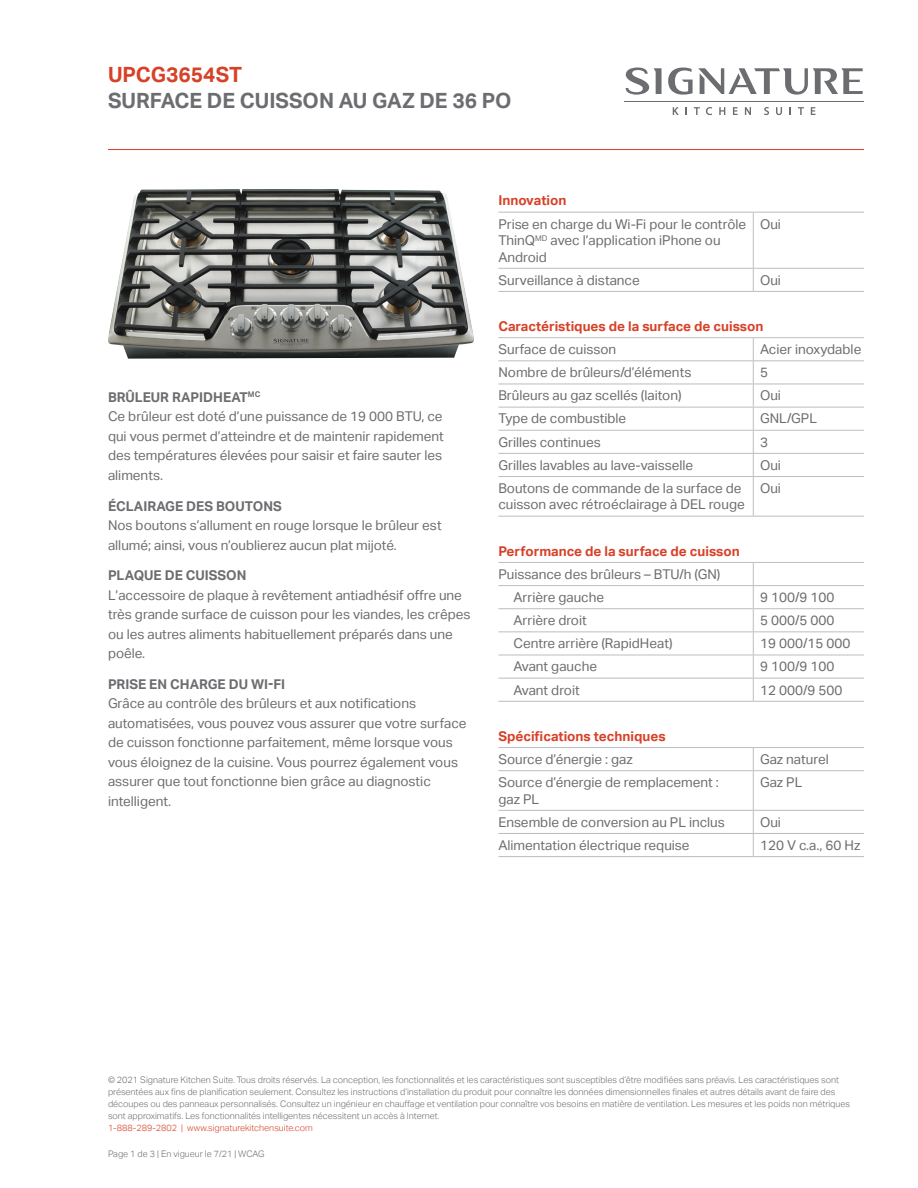
<style>
.page{position:relative;width:918px;height:1188px;background:#fff}
.page>*{position:absolute;margin:0;border:0;box-sizing:border-box;transform-origin:0 0}
.t1{font:700 21px "Aktiv Grotesk";color:#6c6d70}
.t2{font:700 21px "Aktiv Grotesk";color:#d74127}
.t3{font:13.5px/19.5px "Aktiv Grotesk";color:#6c6d70}
.t4{font:700 13.5px "Aktiv Grotesk";color:#d74127}
.t5{font:700 13.5px "Aktiv Grotesk";color:#6c6d70}
.t6{font:300 9px/12px "Aktiv Grotesk";color:#6c6d70}
.t7{font:300 9px "Aktiv Grotesk";color:#d74127}
.s1{font-weight:700}
</style>
<div class="page">
<svg style="left:694px;top:107px;width:6px;height:8px"></svg>
<svg style="left:798px;top:107px;width:6px;height:8px"></svg>
<svg style="left:706px;top:107px;width:6px;height:8px"></svg>
<svg style="left:719px;top:107px;width:6px;height:8px"></svg>
<svg style="left:733px;top:107px;width:5px;height:8px"></svg>
<svg style="left:745px;top:107px;width:6px;height:8px"></svg>
<svg style="left:764px;top:107px;width:5px;height:8px"></svg>
<svg style="left:776px;top:107px;width:6px;height:8px"></svg>
<svg style="left:811px;top:107px;width:4px;height:8px"></svg>
<svg style="left:673px;top:107px;width:6px;height:8px"></svg>
<hr style="left:624px;top:101px;width:240px;height:1px;background:#6c6d70">
<svg style="left:626px;top:68px;width:36px;height:27px"></svg>
<svg style="left:668px;top:68px;width:195px;height:27px"></svg>
<hr style="left:108px;top:149px;width:756px;height:1px;background:#d74127">
<img style="left:108px;top:189px;width:366px;height:170px">
<hr style="left:498px;top:407px;width:255px;height:1px;background:#bcbdc0">
<hr style="left:753px;top:407px;width:111px;height:1px;background:#bcbdc0">
<hr style="left:498px;top:430px;width:255px;height:1px;background:#bcbdc0">
<hr style="left:753px;top:430px;width:111px;height:1px;background:#bcbdc0">
<hr style="left:753px;top:453px;width:111px;height:1px;background:#bcbdc0">
<hr style="left:498px;top:476px;width:255px;height:1px;background:#bcbdc0">
<hr style="left:753px;top:476px;width:111px;height:1px;background:#bcbdc0">
<hr style="left:753px;top:585px;width:111px;height:1px;background:#bcbdc0">
<hr style="left:498px;top:608px;width:255px;height:1px;background:#bcbdc0">
<hr style="left:753px;top:608px;width:111px;height:1px;background:#bcbdc0">
<hr style="left:498px;top:631px;width:255px;height:1px;background:#bcbdc0">
<hr style="left:753px;top:631px;width:111px;height:1px;background:#bcbdc0">
<hr style="left:753px;top:655px;width:111px;height:1px;background:#bcbdc0">
<hr style="left:498px;top:453px;width:255px;height:1px;background:#bcbdc0">
<hr style="left:498px;top:212px;width:255px;height:1px;background:#bcbdc0">
<hr style="left:498px;top:268px;width:255px;height:1px;background:#bcbdc0">
<hr style="left:498px;top:291px;width:255px;height:1px;background:#bcbdc0">
<hr style="left:753px;top:291px;width:111px;height:1px;background:#bcbdc0">
<hr style="left:753px;top:212px;width:111px;height:1px;background:#bcbdc0">
<hr style="left:753px;top:213px;width:1px;height:55px;background:#bcbdc0">
<hr style="left:753px;top:268px;width:111px;height:1px;background:#bcbdc0">
<hr style="left:753px;top:477px;width:1px;height:39px;background:#bcbdc0">
<hr style="left:498px;top:384px;width:255px;height:1px;background:#bcbdc0">
<hr style="left:498px;top:655px;width:255px;height:1px;background:#bcbdc0">
<hr style="left:498px;top:337px;width:255px;height:1px;background:#bcbdc0">
<hr style="left:498px;top:360px;width:255px;height:1px;background:#bcbdc0">
<hr style="left:498px;top:585px;width:255px;height:1px;background:#bcbdc0">
<hr style="left:498px;top:747px;width:255px;height:1px;background:#bcbdc0">
<hr style="left:498px;top:770px;width:255px;height:1px;background:#bcbdc0">
<hr style="left:498px;top:810px;width:255px;height:1px;background:#bcbdc0">
<hr style="left:498px;top:833px;width:255px;height:1px;background:#bcbdc0">
<hr style="left:498px;top:856px;width:255px;height:1px;background:#bcbdc0">
<hr style="left:753px;top:337px;width:111px;height:1px;background:#bcbdc0">
<hr style="left:753px;top:360px;width:111px;height:1px;background:#bcbdc0">
<svg style="left:753px;top:338px;width:1px;height:138px"></svg>
<hr style="left:753px;top:384px;width:111px;height:1px;background:#bcbdc0">
<hr style="left:753px;top:747px;width:111px;height:1px;background:#bcbdc0">
<svg style="left:753px;top:748px;width:1px;height:22px"></svg>
<hr style="left:753px;top:770px;width:111px;height:1px;background:#bcbdc0">
<hr style="left:753px;top:771px;width:1px;height:39px;background:#bcbdc0">
<hr style="left:753px;top:810px;width:111px;height:1px;background:#bcbdc0">
<hr style="left:753px;top:833px;width:111px;height:1px;background:#bcbdc0">
<svg style="left:753px;top:811px;width:1px;height:45px"></svg>
<hr style="left:753px;top:856px;width:111px;height:1px;background:#bcbdc0">
<hr style="left:498px;top:516px;width:255px;height:1px;background:#bcbdc0">
<hr style="left:753px;top:516px;width:111px;height:1px;background:#bcbdc0">
<hr style="left:498px;top:562px;width:255px;height:1px;background:#bcbdc0">
<hr style="left:753px;top:562px;width:111px;height:1px;background:#bcbdc0">
<hr style="left:498px;top:678px;width:255px;height:1px;background:#bcbdc0">
<hr style="left:498px;top:701px;width:255px;height:1px;background:#bcbdc0">
<hr style="left:753px;top:701px;width:111px;height:1px;background:#bcbdc0">
<hr style="left:753px;top:678px;width:111px;height:1px;background:#bcbdc0">
<svg style="left:753px;top:563px;width:1px;height:138px"></svg>
<svg style="left:753px;top:269px;width:1px;height:22px"></svg>
<h1 class="t2" style="left:108px;top:63px;width:136px">UPCG3654ST</h1>
<h1 class="t1" style="left:108px;top:88px;width:405px">SURFACE DE CUISSON AU GAZ DE 36 PO</h1>
<p class="t3" style="left:108px;top:388px;width:337px"><span class="s1">BRÛLEUR RAPIDHEAT</span><sup>MC<br></sup>Ce brûleur est doté d’une puissance de 19 000 BTU, ce qui vous permet d’atteindre et de maintenir rapidement des températures élevées pour saisir et faire sauter les aliments.</p>
<p class="t5" style="left:108px;top:498px;width:175px">ÉCLAIRAGE DES BOUTONS</p>
<p class="t3" style="left:108px;top:516px;width:335px">Nos boutons s’allument en rouge lorsque le brûleur est allumé; ainsi, vous n’oublierez aucun plat mijoté.</p>
<p class="t5" style="left:108px;top:568px;width:140px">PLAQUE DE CUISSON</p>
<p class="t3" style="left:108px;top:585px;width:364px">L’accessoire de plaque à revêtement antiadhésif offre une très grande surface de cuisson pour les viandes, les crêpes ou les autres aliments habituellement préparés dans une poêle.</p>
<p class="t5" style="left:108px;top:676px;width:179px">PRISE EN CHARGE DU WI-FI</p>
<p class="t3" style="left:108px;top:694px;width:360px">Grâce au contrôle des brûleurs et aux notifications automatisées, vous pouvez vous assurer que votre surface de cuisson fonctionne parfaitement, même lorsque vous vous éloignez de la cuisine. Vous pourrez également vous assurer que tout fonctionne bien grâce au diagnostic intelligent.</p>
<p class="t4" style="left:498px;top:193px;width:69px">Innovation</p>
<p class="t3" style="left:498px;top:216px;width:249px;line-height:16.5px">Prise en charge du Wi-Fi pour le contrôle<br>ThinQ<sup>MD</sup> avec l’application iPhone ou<br>Android</p>
<p class="t3" style="left:760px;top:214px;width:22px">Oui</p>
<p class="t3" style="left:498px;top:270px;width:143px">Surveillance à distance</p>
<p class="t3" style="left:760px;top:270px;width:22px">Oui</p>
<p class="t4" style="left:498px;top:318px;width:266px">Caractéristiques de la surface de cuisson</p>
<p class="t3" style="left:498px;top:340px;width:119px">Surface de cuisson</p>
<p class="t3" style="left:760px;top:340px;width:103px">Acier inoxydable</p>
<p class="t3" style="left:498px;top:363px;width:194px">Nombre de brûleurs/d’éléments</p>
<p class="t3" style="left:760px;top:363px;width:9px">5</p>
<p class="t3" style="left:498px;top:386px;width:185px">Brûleurs au gaz scellés (laiton)</p>
<p class="t3" style="left:760px;top:386px;width:22px">Oui</p>
<p class="t3" style="left:498px;top:409px;width:129px">Type de combustible</p>
<p class="t3" style="left:760px;top:409px;width:58px">GNL/GPL</p>
<p class="t3" style="left:498px;top:432px;width:104px">Grilles continues</p>
<p class="t3" style="left:760px;top:432px;width:9px">3</p>
<p class="t3" style="left:498px;top:455px;width:196px">Grilles lavables au lave-vaisselle</p>
<p class="t3" style="left:760px;top:455px;width:22px">Oui</p>
<p class="t3" style="left:498px;top:480px;width:248px;line-height:16.5px">Boutons de commande de la surface de cuisson avec rétroéclairage à DEL rouge</p>
<p class="t3" style="left:760px;top:479px;width:22px">Oui</p>
<p class="t4" style="left:498px;top:543px;width:243px">Performance de la surface de cuisson</p>
<p class="t3" style="left:513px;top:563px;width:209px;line-height:23.1px;text-indent:-15px">Puissance des brûleurs – BTU/h (GN)<br>Arrière gauche</p>
<p class="t3" style="left:760px;top:588px;width:76px">9 100/9 100</p>
<p class="t3" style="left:513px;top:611px;width:75px">Arrière droit</p>
<p class="t3" style="left:760px;top:611px;width:76px">5 000/5 000</p>
<p class="t3" style="left:513px;top:634px;width:161px">Centre arrière (RapidHeat)</p>
<p class="t3" style="left:760px;top:634px;width:92px">19 000/15 000</p>
<p class="t3" style="left:513px;top:657px;width:85px">Avant gauche</p>
<p class="t3" style="left:760px;top:657px;width:76px">9 100/9 100</p>
<p class="t3" style="left:513px;top:680px;width:68px">Avant droit</p>
<p class="t3" style="left:760px;top:680px;width:84px">12 000/9 500</p>
<p class="t4" style="left:498px;top:728px;width:169px">Spécifications techniques</p>
<p class="t3" style="left:498px;top:750px;width:136px">Source d’énergie : gaz</p>
<p class="t3" style="left:760px;top:750px;width:70px">Gaz naturel</p>
<p class="t3" style="left:498px;top:774px;width:222px;line-height:16.5px">Source d’énergie de remplacement : gaz PL</p>
<p class="t3" style="left:760px;top:773px;width:44px">Gaz PL</p>
<p class="t3" style="left:498px;top:812px;width:228px">Ensemble de conversion au PL inclus</p>
<p class="t3" style="left:760px;top:812px;width:22px">Oui</p>
<p class="t3" style="left:498px;top:835px;width:193px">Alimentation électrique requise</p>
<p class="t3" style="left:760px;top:835px;width:102px">120 V c.a., 60 Hz</p>
<p class="t6" style="left:108px;top:1074px;width:744px">© 2021 Signature Kitchen Suite. Tous droits réservés. La conception, les fonctionnalités et les caractéristiques sont susceptibles d’être modifiées sans préavis. Les caractéristiques sont présentées aux fins de planification seulement. Consultez les instructions d’installation du produit pour connaître les données dimensionnelles finales et autres détails avant de faire des découpes ou des panneaux personnalisés. Consultez un ingénieur en chauffage et ventilation pour connaître vos besoins en matière de ventilation. Les mesures et les poids non métriques sont approximatifs. Les fonctionnalités intelligentes nécessitent un accès à Internet.</p>
<p class="t7" style="left:108px;top:1123px;width:206px">1-888-289-2802 | www.signaturekitchensuite.com</p>
<p class="t6" style="left:108px;top:1148px;width:158px">Page 1 de 3 | En vigueur le 7/21 | WCAG</p>
</div>
